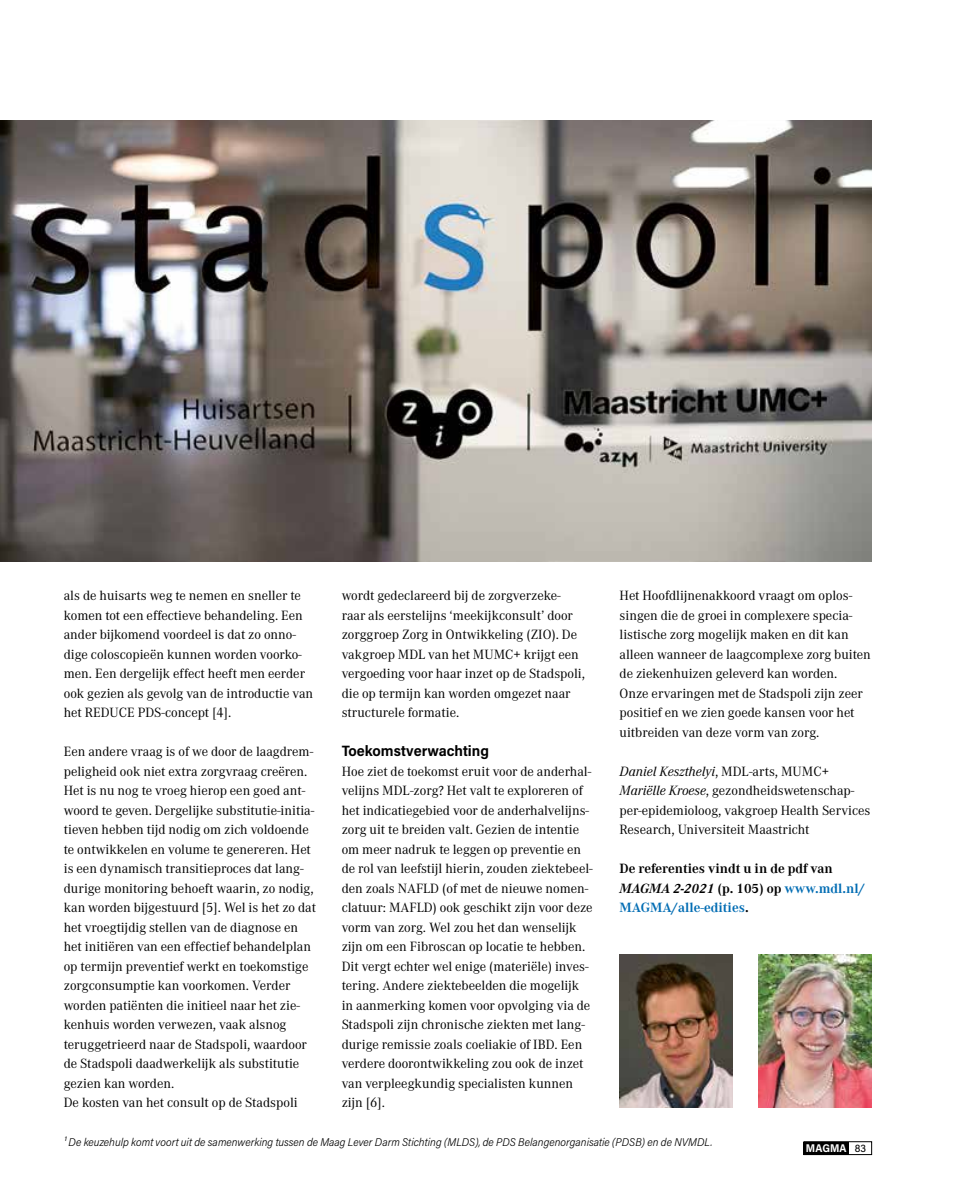
<style>
.page{position:relative;width:957px;height:1191px;background:#fff}
.page>*{position:absolute;margin:0;border:0;box-sizing:border-box;transform-origin:0 0}
.t1{font:700 15px "Acumin Pro Semi Cond";color:#000}
.t2{font:13.95px/19.5px "Corporate A";color:#000}
.t3{font:700 13.95px/19.5px "Corporate A";color:#000}
.t4{font:italic 300 11.25px "Acumin Pro Semi Cond";color:#000}
.t5{font:11.25px "Acumin Pro Semi Cond Bold 4";letter-spacing:.01em;color:#fff}
.s1{font-style:italic}
.s2{color:#006cb3}
.s3{font-family:"Acumin Pro Semi Cond";font-weight:500;font-size:10.5px;color:#000}
</style>
<div class="page">
<div style="left:803px;top:1141px;width:69px;height:13px;border:1px solid #000"></div>
<div style="left:803px;top:1141px;width:46px;height:13px;background:#000"></div>
<img style="left:619px;top:954px;width:114px;height:153px">
<img style="left:758px;top:954px;width:114px;height:153px">
<img style="left:0;top:120px;width:872px;height:441px">
<p class="t2" style="left:619px;top:585px;width:253px">Het Hoofdlijnenakkoord vraagt om oplos&shy;singen die de groei in complexere specia&shy;listische zorg mogelijk maken en dit kan alleen wanneer de laagcomplexe zorg buiten de ziekenhuizen geleverd kan worden.<br>Onze ervaringen met de Stadspoli zijn zeer positief en we zien goede kansen voor het uitbreiden van deze vorm van zorg.</p>
<p class="t2" style="left:619px;top:761px;width:252px"><span class="s1">Daniel Keszthelyi</span>, MDL-arts, MUMC+ <span class="s1">Mariëlle Kroese</span>, gezondheidswetenschap&shy;per-epidemioloog, vakgroep Health Services Research, Universiteit Maastricht</p>
<p class="t3" style="left:619px;top:858px;width:247px">De referenties vindt u in de pdf van<br><span class="s1">MAGMA 2-2021</span> (p. 105) op <span class="s2">www.mdl.nl/<br>MAGMA/alle-edities</span>.</p>
<p class="t2" style="left:64px;top:585px;width:251px">als de huisarts weg te nemen en sneller te komen tot een effectieve behandeling. Een ander bijkomend voordeel is dat zo onno&shy;dige coloscopieën kunnen worden voorko&shy;men. Een dergelijk effect heeft men eerder ook gezien als gevolg van de introductie van het REDUCE PDS-concept [4].</p>
<p class="t2" style="left:64px;top:741px;width:254px">Een andere vraag is of we door de laagdrem&shy;peligheid ook niet extra zorgvraag creëren.<br>Het is nu nog te vroeg hierop een goed ant&shy;woord te geven. Dergelijke substitutie-initia&shy;tieven hebben tijd nodig om zich voldoende te ontwikkelen en volume te genereren. Het is een dynamisch transitieproces dat lang&shy;durige monitoring behoeft waarin, zo nodig, kan worden bijgestuurd [5]. Wel is het zo dat het vroegtijdig stellen van de diagnose en het initiëren van een effectief behandelplan op termijn preventief werkt en toekomstige zorgconsumptie kan voorkomen. Verder worden patiënten die initieel naar het zie&shy;kenhuis worden verwezen, vaak alsnog teruggetrieerd naar de Stadspoli, waardoor de Stadspoli daadwerkelijk als substitutie gezien kan worden.<br>De kosten van het consult op de Stadspoli</p>
<p class="t2" style="left:342px;top:585px;width:245px">wordt gedeclareerd bij de zorgverzeke&shy;raar als eerstelijns ‘meekijkconsult’ door zorggroep Zorg in Ontwikkeling (ZIO). De vakgroep MDL van het MUMC+ krijgt een vergoeding voor haar inzet op de Stadspoli, die op termijn kan worden omgezet naar structurele formatie.</p>
<p class="t1" style="left:342px;top:740px;width:149px">Toekomstverwachting</p>
<p class="t2" style="left:342px;top:761px;width:253px">Hoe ziet de toekomst eruit voor de anderhal&shy;velijns MDL-zorg? Het valt te exploreren of het indicatiegebied voor de anderhalvelijns&shy;zorg uit te breiden valt. Gezien de intentie om meer nadruk te leggen op preventie en de rol van leefstijl hierin, zouden ziektebeel&shy;den zoals NAFLD (of met de nieuwe nomen&shy;clatuur: MAFLD) ook geschikt zijn voor deze vorm van zorg. Wel zou het dan wenselijk zijn om een Fibroscan op locatie te hebben.<br>Dit vergt echter wel enige (materiële) inves&shy;tering. Andere ziektebeelden die mogelijk in aanmerking komen voor opvolging via de Stadspoli zijn chronische ziekten met lang&shy;durige remissie zoals coeliakie of IBD. Een verdere doorontwikkeling zou ook de inzet van verpleegkundig specialisten kunnen zijn [6].</p>
<p class="t4" style="left:64px;top:1134px;width:650px">¹ De keuzehulp komt voort uit de samenwerking tussen de Maag Lever Darm Stichting (MLDS), de PDS Belangenorganisatie (PDSB) en de NVMDL.</p>
<p class="t5" style="left:806px;top:1140px;width:62px">MAGMA <span class="s3">83</span></p>
</div>
